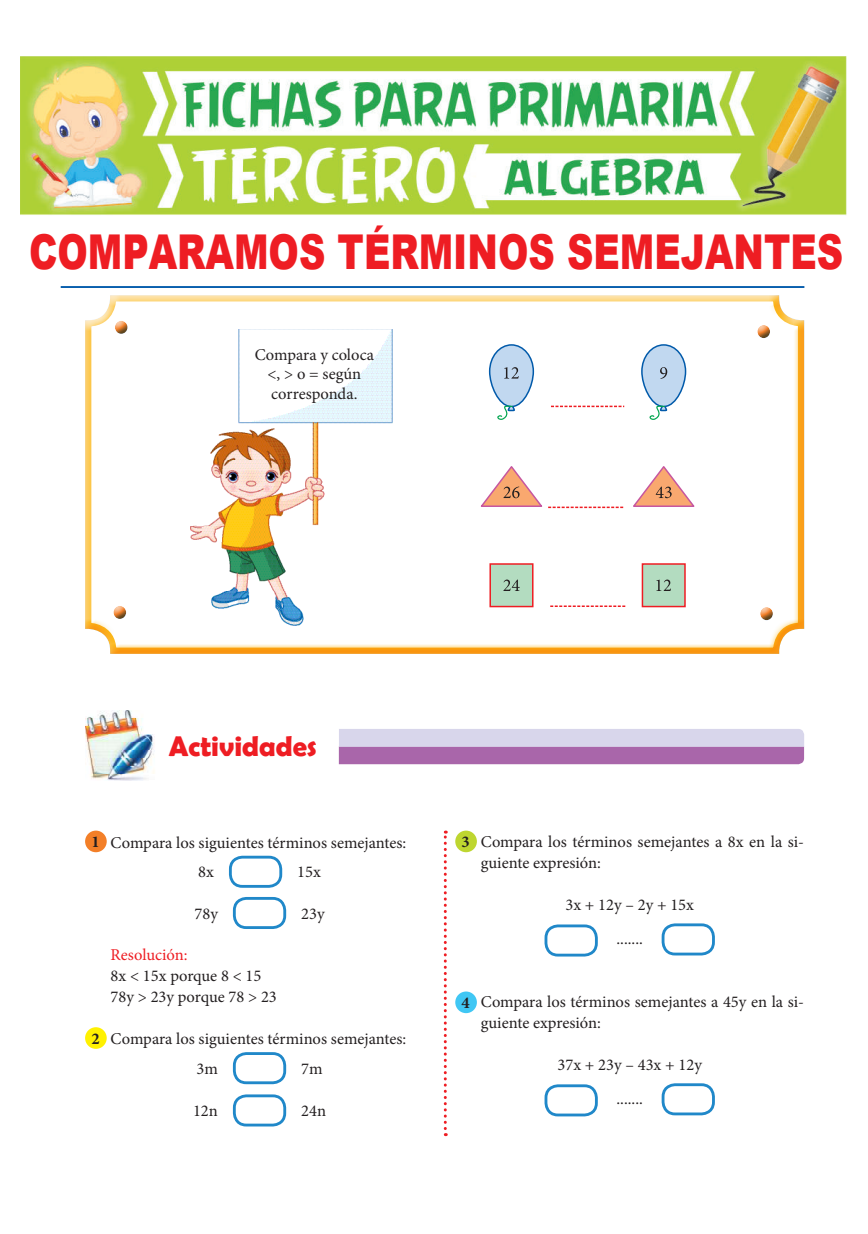
<style>
.page{position:relative;width:868px;height:1234px;background:#fff}
.page>*{position:absolute;margin:0;border:0;box-sizing:border-box;transform-origin:0 0}
.t1{font:900 48px "Arial";color:#ee1d23;scale:.76 1}
.t2{font:700 28.5px "Berlin Sans FB Demi";color:#ee1d23}
.t3{font:16.5px/21px "Minion Pro";color:#231f20}
.t4{font:16.5px "Minion Pro";color:#ee1d23}
.s1{font-weight:700}
</style>
<div class="page">
<div style="left:84px;top:293px;width:721px;height:362px;background:#fcb814;opacity:.75"></div>
<div style="left:114px;top:318px;width:15px;height:12px;background:#fff"></div>
<div style="left:114px;top:321px;width:15px;height:14px;background:#3267b2;opacity:.75"></div>
<div style="left:113px;top:603px;width:15px;height:12px;background:#fff"></div>
<div style="left:113px;top:606px;width:15px;height:13px;background:#3267b2;opacity:.75"></div>
<img style="left:190px;top:329px;width:202px;height:296px">
<svg style="left:339px;top:729px;width:465px;height:35px;background:#c19fcb"></svg>
<img style="left:85px;top:710px;width:70px;height:71px">
<div style="left:85px;top:830px;width:22px;height:22px;background:#f37f28;border-radius:50%"></div>
<div style="left:229px;top:855px;width:53px;height:32px;border:3px solid #2088c9;border-radius:12px"></div>
<div style="left:233px;top:896px;width:53px;height:32px;border:3px solid #2088c9;border-radius:12px"></div>
<div style="left:85px;top:1026px;width:22px;height:22px;background:#fff101;border-radius:50%"></div>
<div style="left:233px;top:1051px;width:53px;height:32px;border:3px solid #2088c9;border-radius:12px"></div>
<div style="left:233px;top:1094px;width:53px;height:32px;border:3px solid #2088c9;border-radius:12px"></div>
<div style="left:455px;top:830px;width:22px;height:22px;background:#bed630;border-radius:50%"></div>
<div style="left:544px;top:924px;width:53px;height:32px;border:3px solid #2088c9;border-radius:12px"></div>
<div style="left:661px;top:923px;width:53px;height:32px;border:3px solid #2088c9;border-radius:12px"></div>
<div style="left:455px;top:991px;width:22px;height:21px;background:#40c7f4;border-radius:50%"></div>
<div style="left:544px;top:1084px;width:53px;height:32px;border:3px solid #2088c9;border-radius:12px"></div>
<div style="left:661px;top:1082px;width:53px;height:33px;border:3px solid #2088c9;border-radius:12px"></div>
<svg style="left:443px;top:830px;width:3px;height:305px"></svg>
<svg style="left:551px;top:405px;width:73px;height:2px"></svg>
<div style="left:490px;top:564px;width:42px;height:42px;background:#b3dcc0"></div>
<div style="left:489px;top:563px;width:44px;height:44px;border:2px solid #ee1d23"></div>
<div style="left:642px;top:564px;width:43px;height:42px;background:#b3dcc0"></div>
<div style="left:641px;top:563px;width:44px;height:44px;border:2px solid #ee1d23"></div>
<svg style="left:550px;top:605px;width:76px;height:2px"></svg>
<svg style="left:488px;top:343px;width:46px;height:78px"></svg>
<svg style="left:640px;top:343px;width:47px;height:78px"></svg>
<svg style="left:479px;top:464px;width:145px;height:44px"></svg>
<svg style="left:631px;top:464px;width:64px;height:44px"></svg>
<svg style="left:503px;top:579px;width:16px;height:12px"></svg>
<svg style="left:656px;top:579px;width:15px;height:12px"></svg>
<div style="left:756px;top:322px;width:15px;height:13px;background:#fff"></div>
<div style="left:756px;top:325px;width:15px;height:14px;background:#3267b2;opacity:.75"></div>
<div style="left:759px;top:604px;width:15px;height:13px;background:#fff"></div>
<div style="left:759px;top:607px;width:15px;height:14px;background:#3267b2;opacity:.75"></div>
<hr style="left:61px;top:286px;width:743px;height:2px;background:#015aaa">
<img style="left:21px;top:56px;width:825px;height:159px">
<h1 class="t1" style="left:29px;top:216px;width:1072px">COMPARAMOS TÉRMINOS SEMEJANTES</h1>
<p class="t3" style="left:255px;top:344px;width:121px;line-height:19.5px;text-align:center">Compara y coloca &lt;, &gt; o = según corresponda.</p>
<h2 class="t2" style="left:169px;top:729px;width:150px">Actividades</h2>
<p class="t3" style="left:198px;top:827px;width:210px;line-height:29.5px;text-indent:-107px"><span class="s1">1</span> Compara los siguientes términos semejantes:<br>8x</p>
<p class="t3" style="left:297px;top:861px;width:25px">15x</p>
<p class="t3" style="left:194px;top:903px;width:25px">78y</p>
<p class="t3" style="left:301px;top:903px;width:25px">23y</p>
<p class="t4" style="left:111px;top:943px;width:78px">Resolución:</p>
<p class="t3" style="left:111px;top:965px;width:168px">8x &lt; 15x porque 8 &lt; 15<br>78y &gt; 23y porque 78 &gt; 23</p>
<p class="t3" style="left:196px;top:1023px;width:211px;line-height:29.5px;text-indent:-105px"><span class="s1">2</span> Compara los siguientes términos semejantes:<br>3m</p>
<p class="t3" style="left:301px;top:1057px;width:23px">7m</p>
<p class="t3" style="left:193px;top:1099px;width:26px">12n</p>
<p class="t3" style="left:301px;top:1099px;width:26px">24n</p>
<p class="t3" style="left:480px;top:831px;width:325px;text-indent:-19px"><span class="s1">3</span> Compara los términos semejantes a 8x en la si&shy;guiente expresión:</p>
<p class="t3" style="left:565px;top:887px;width:130px;line-height:33.8px;text-align:center">3x + 12y – 2y + 15x .......</p>
<p class="t3" style="left:480px;top:990px;width:325px;text-indent:-19px"><span class="s1">4</span> Compara los términos semejantes a 45y en la si&shy;guiente expresión:</p>
<p class="t3" style="left:557px;top:1047px;width:146px;line-height:33.8px;text-align:center">37x + 23y – 43x + 12y .......</p>
</div>
